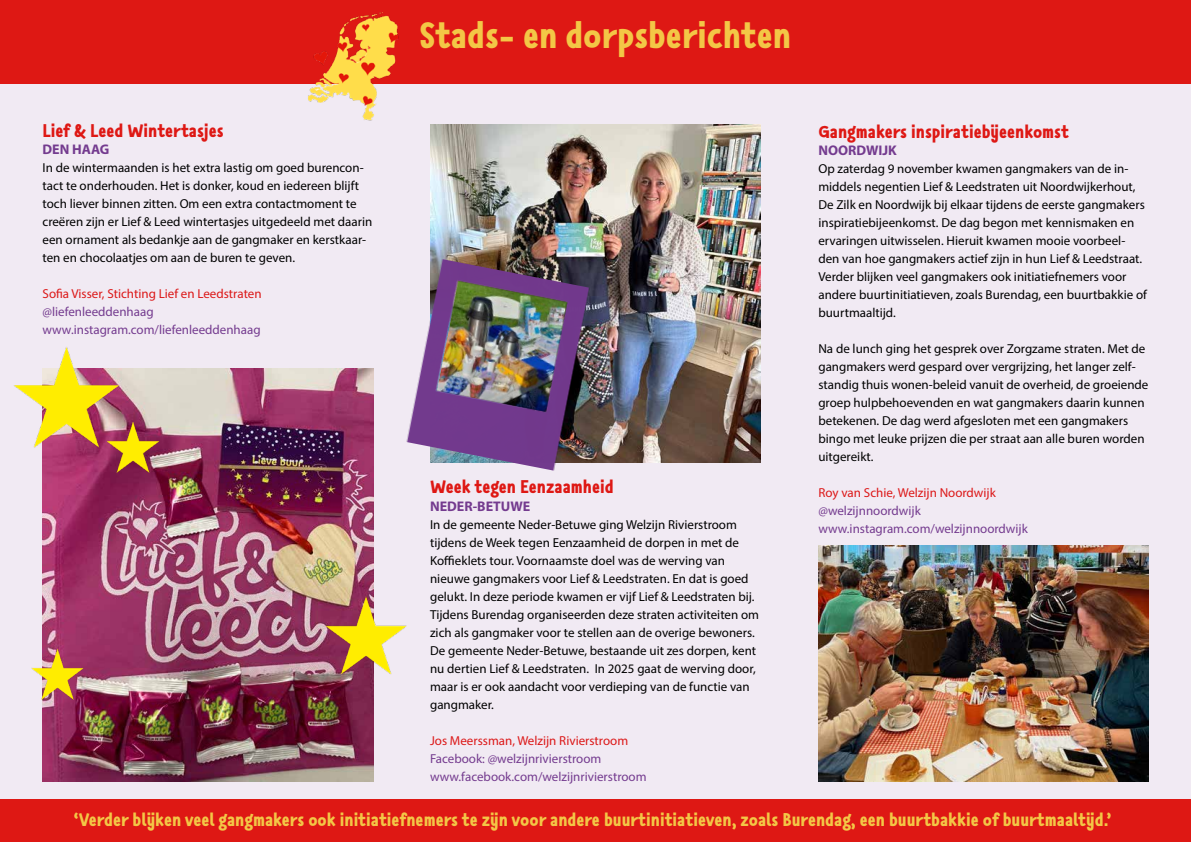
<style>
.page{position:relative;width:1191px;height:842px;background:#fff}
.page>*{position:absolute;margin:0;border:0;box-sizing:border-box;transform-origin:0 0}
.t1{font:900 36px "Tilburgs Ans";color:#f3c746}
.t2{font:900 18px "Tilburgs Ans";color:#f3c746}
.t3{font:900 18px "Tilburgs Ans";color:#de1814}
.t4{font:700 14px "Myriad Pro";color:#743b8f}
.t5{font:13px/18px "Myriad Pro";color:#000}
.t6{font:13px/18px "Myriad Pro";color:#743b8f}
.t7{font:13px "Myriad Pro";color:#dc1818}
</style>
<div class="page">
<div style="left:595px;top:83px;width:596px;height:759px;background:#f1eaf3"></div>
<div style="left:0;top:84px;width:595px;height:715px;background:#f1eaf3"></div>
<div style="left:0;top:0;width:1190px;height:83px;background:#de1814"></div>
<div style="left:0;top:799px;width:1191px;height:43px;background:#de1814"></div>
<img style="left:43px;top:368px;width:330px;height:413px">
<img style="left:430px;top:124px;width:331px;height:338px">
<img style="left:406px;top:256px;width:201px;height:215px">
<img style="left:818px;top:545px;width:330px;height:236px">
<img style="left:287px;top:12px;width:131px;height:109px">
<img style="left:13px;top:347px;width:120px;height:102px">
<img style="left:100px;top:421px;width:67px;height:52px">
<img style="left:31px;top:648px;width:60px;height:52px">
<img style="left:315px;top:594px;width:92px;height:82px">
<h2 class="t3" style="left:43px;top:117px;width:183px">Lief &amp; Leed Wintertasjes</h2>
<p class="t4" style="left:43px;top:140px;width:68px">DEN HAAG</p>
<p class="t5" style="left:43px;top:158px;width:331px">In de wintermaanden is het extra lastig om goed burencon&shy;tact te onderhouden. Het is donker, koud en iedereen blijft toch liever binnen zitten. Om een extra contactmoment te creëren zijn er Lief &amp; Leed wintertasjes uitgedeeld met daarin een ornament als bedankje aan de gangmaker en kerstkaar&shy;ten en chocolaatjes om aan de buren te geven.</p>
<p class="t7" style="left:43px;top:285px;width:221px">Sofia Visser, Stichting Lief en Leedstraten</p>
<p class="t6" style="left:43px;top:302px;width:220px">@liefenleeddenhaag www.instagram.com/liefenleeddenhaag</p>
<h1 class="t1" style="left:419px;top:9px;width:373px">Stads- en dorpsberichten</h1>
<h2 class="t3" style="left:430px;top:473px;width:185px">Week tegen Eenzaamheid</h2>
<p class="t4" style="left:430px;top:497px;width:102px">NEDER-BETUWE</p>
<p class="t5" style="left:430px;top:515px;width:330px">In de gemeente Neder-Betuwe ging Welzijn Rivierstroom tijdens de Week tegen Eenzaamheid de dorpen in met de Koffieklets tour. Voornaamste doel was de werving van nieuwe gangmakers voor Lief &amp; Leedstraten. En dat is goed gelukt. In deze periode kwamen er vijf Lief &amp; Leedstraten bij.<br>Tijdens Burendag organiseerden deze straten activiteiten om zich als gangmaker voor te stellen aan de overige bewoners.<br>De gemeente Neder-Betuwe, bestaande uit zes dorpen, kent nu dertien Lief &amp; Leedstraten. In 2025 gaat de werving door, maar is er ook aandacht voor verdieping van de functie van gangmaker.</p>
<p class="t7" style="left:430px;top:732px;width:200px">Jos Meerssman, Welzijn Rivierstroom</p>
<p class="t6" style="left:430px;top:749px;width:218px">Facebook: @welzijnrivierstroom www.facebook.com/welzijnrivierstroom</p>
<h2 class="t3" style="left:818px;top:118px;width:252px">Gangmakers inspiratiebijeenkomst</h2>
<p class="t4" style="left:818px;top:141px;width:80px">NOORDWIJK</p>
<p class="t5" style="left:818px;top:159px;width:330px">Op zaterdag 9 november kwamen gangmakers van de in&shy;middels negentien Lief &amp; Leedstraten uit Noordwijkerhout, De Zilk en Noordwijk bij elkaar tijdens de eerste gangmakers inspiratiebijeenkomst. De dag begon met kennismaken en ervaringen uitwisselen. Hieruit kwamen mooie voorbeel&shy;den van hoe gangmakers actief zijn in hun Lief &amp; Leedstraat.<br>Verder blijken veel gangmakers ook initiatiefnemers voor andere buurtinitiatieven, zoals Burendag, een buurtbakkie of buurtmaaltijd.</p>
<p class="t5" style="left:818px;top:339px;width:331px">Na de lunch ging het gesprek over Zorgzame straten. Met de gangmakers werd gespard over vergrijzing, het langer zelf&shy;standig thuis wonen-beleid vanuit de overheid, de groeiende groep hulpbehoevenden en wat gangmakers daarin kunnen betekenen. De dag werd afgesloten met een gangmakers bingo met leuke prijzen die per straat aan alle buren worden uitgereikt.</p>
<p class="t7" style="left:818px;top:484px;width:179px">Roy van Schie, Welzijn Noordwijk</p>
<p class="t6" style="left:818px;top:501px;width:211px">@welzijnnoordwijk www.instagram.com/welzijnnoordwijk</p>
<h2 class="t2" style="left:74px;top:806px;width:1039px">‘Verder blijken veel gangmakers ook initiatiefnemers te zijn voor andere buurtinitiatieven, zoals Burendag, een buurtbakkie of buurtmaaltijd.’</h2>
</div>
